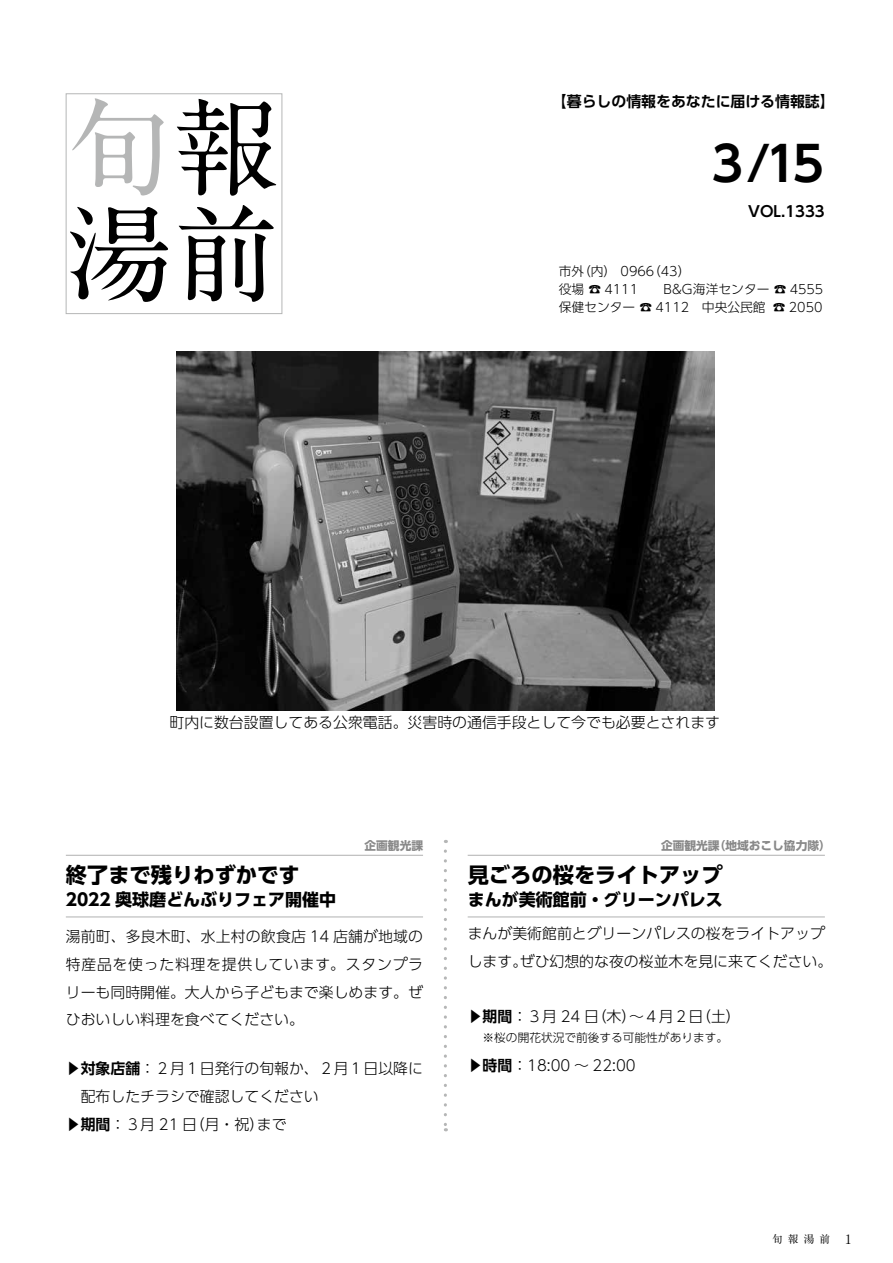
<style>
.page{position:relative;width:893px;height:1263px;background:#fff}
.page>*{position:absolute;margin:0;border:0;box-sizing:border-box;transform-origin:0 0}
.t1{font:700 106.35px/106.4px "A1 Mincho Std";color:#000}
.t2{font:700 47.85px "UD Shin Go Pro De";color:#000}
.t3{font:700 21.3px "UD Shin Go Pro";color:#000}
.t4{font:700 16.95px "UD Shin Go Pro";color:#000}
.t5{font:300 14.85px/27.6px "UD Shin Go Pro";color:#000}
.t6{font:700 14.85px "UD Shin Go Pro De";color:#000}
.t7{font:300 12.75px/18.1px "UD Shin Go Pro";color:#000}
.t8{font:300 11.7px "UD Shin Go Pro";color:#000}
.t9{font:700 11.7px "UD Shin Go Pro";color:#898989}
.t10{font:700 10.65px "A1 Mincho Std";color:#000}
.s1{color:#b5b6b6}
.s2{font-family:"UD Shin Go Pro De";font-weight:700}
.s3{font-size:12.75px}
</style>
<div class="page">
<div style="left:66px;top:94px;width:216px;height:220px;border:1px solid #b5b6b6"></div>
<hr style="left:66px;top:916px;width:357px;height:1px;background:#b5b6b6">
<hr style="left:66px;top:855px;width:357px;height:1px;background:#b5b6b6">
<hr style="left:468px;top:916px;width:357px;height:1px;background:#b5b6b6">
<hr style="left:468px;top:855px;width:357px;height:1px;background:#b5b6b6">
<svg style="left:444px;top:851px;width:3px;height:280px"></svg>
<img style="left:176px;top:352px;width:538px;height:358px">
<h1 class="t1" style="left:66px;top:80px;width:214px"><span class="s1">旬</span>報湯前</h1>
<p class="t6" style="left:552px;top:89px;width:284px">【暮らしの情報をあなたに届ける情報誌】</p>
<h2 class="t2" style="left:704px;top:125px;width:122px">３/15</h2>
<p class="t6" style="left:748px;top:199px;width:78px">VOL.1333</p>
<p class="t7" style="left:559px;top:262px;width:278px">市外（内） 0966（43）<br>役場 ☎ 4111　 B&amp;G海洋センター ☎ 4555保健センター ☎ 4112　中央公民館 ☎ 2050　</p>
<p class="t5" style="left:169px;top:708px;width:552px">町内に数台設置してある公衆電話。災害時の通信手段として今でも必要とされます</p>
<p class="t9" style="left:365px;top:836px;width:60px">企画観光課</p>
<h3 class="t3" style="left:66px;top:857px;width:235px">終了まで残りわずかです</h3>
<p class="t4" style="left:66px;top:885px;width:272px">2022 奥球磨どんぶりフェア開催中</p>
<p class="t5" style="left:66px;top:922px;width:359px;text-align:justify">湯前町、多良木町、水上村の飲食店 14 店舗が地域の特産品を使った料理を提供しています。スタンプラリーも同時開催。大人から子どもまで楽しめます。ぜひおいしい料理を食べてください。</p>
<p class="t5" style="left:66px;top:1054px;width:359px"><span class="s2">▶対象店舗</span>：２月１日発行の旬報か、２月１日以降に　配布したチラシで確認してください<br><span class="s2">▶期間</span>：３月 21 日（月・祝）まで</p>
<p class="t9" style="left:661px;top:836px;width:171px">企画観光課（地域おこし協力隊）</p>
<h3 class="t3" style="left:468px;top:857px;width:257px">見ごろの桜をライトアップ</h3>
<p class="t4" style="left:468px;top:885px;width:257px">まんが美術館前・グリーンパレス</p>
<p class="t5" style="left:468px;top:919px;width:366px">まんが美術館前とグリーンパレスの桜をライトアップします。ぜひ幻想的な夜の桜並木を見に来てください。</p>
<p class="t5" style="left:468px;top:1002px;width:275px"><span class="s2">▶期間</span>：３月 24 日（木）～４月２日（土）</p>
<p class="t8" style="left:483px;top:1028px;width:247px">※桜の開花状況で前後する可能性があります。</p>
<p class="t5" style="left:468px;top:1051px;width:170px"><span class="s2">▶時間</span>：18:00 ～ 22:00</p>
<p class="t10" style="left:772px;top:1230px;width:81px">旬報湯前 <span class="s3">1</span></p>
</div>
